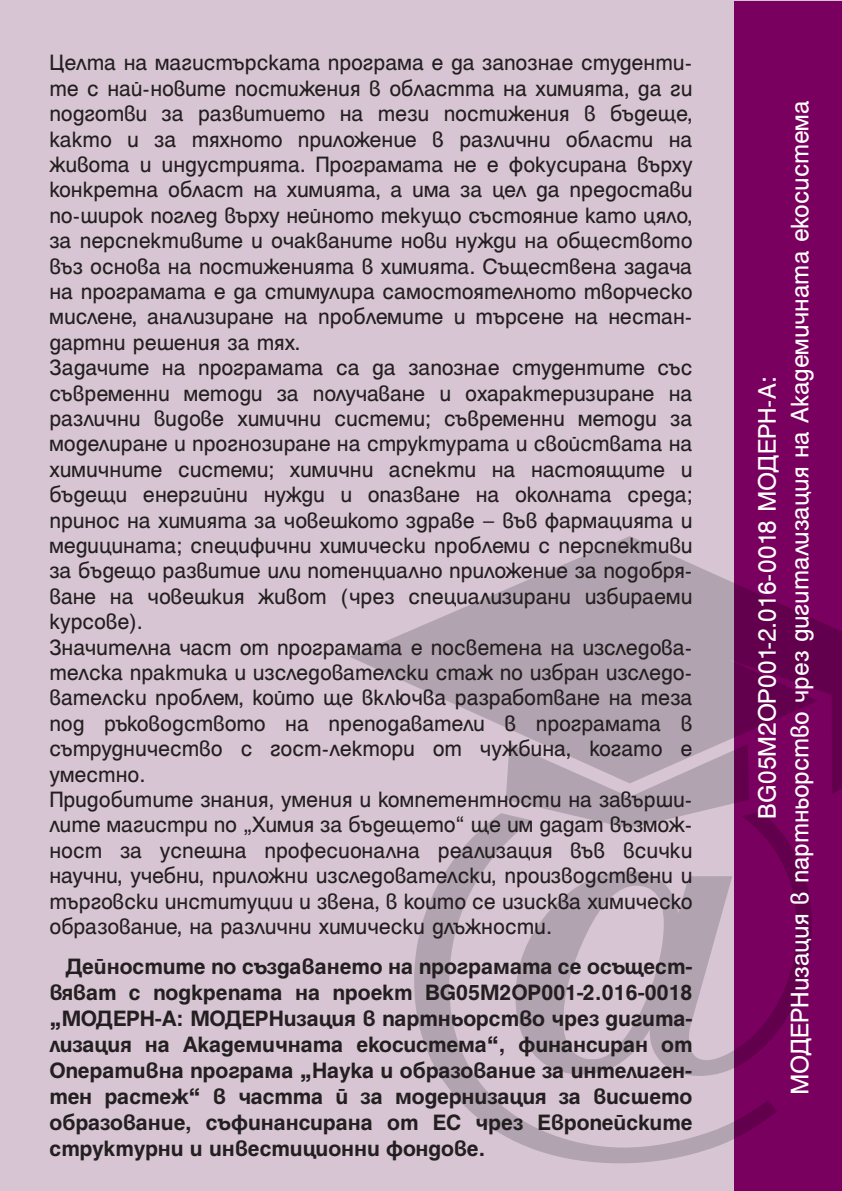
<style>
.page{position:relative;width:842px;height:1191px;background:#d8c5d3}
.page>*{position:absolute;margin:0;border:0;box-sizing:border-box;transform-origin:0 0}
.t1{font:27.4px/33px "Helen Pro";color:#fff;text-align:center}
.t2{font:24px/25.4px "Helen Pro";color:#231f20}
.t3{font:700 24px/26px "Helen Pro";color:#231f20;text-align:justify}
</style>
<div class="page">
<div style="left:734px;top:1px;width:108px;height:1190px;background:#7a005f"></div>
<svg style="left:350px;top:536px;width:492px;height:627px"></svg>
<p class="t2" style="left:49px;top:50px;width:645px">Целта на магистърската програма е да запознае студенти&shy;те с най-новите постижения в областта на химията, да ги подготви за развитието на тези постижения в бъдеще, както и за тяхното приложение в различни области на живота и индустрията. Програмата не е фокусирана върху конкретна област на химията, а има за цел да предостави по-широк поглед върху нейното текущо състояние като цяло, за перспективите и очакваните нови нужди на обществото въз основа на постиженията в химията. Съществена задача на програмата е да стимулира самостоятелното творческо мислене, анализиране на проблемите и търсене на нестан&shy;дартни решения за тях.<br>Задачите на програмата са да запознае студентите със съвременни методи за получаване и охарактеризиране на различни видове химични системи; съвременни методи за моделиране и прогнозиране на структурата и свойствата на химичните системи; химични аспекти на настоящите и бъдещи енергийни нужди и опазване на околната среда; принос на химията за човешкото здраве – във фармацията и медицината; специфични химически проблеми с перспективи за бъдещо развитие или потенциално приложение за подобря&shy;ване на човешкия живот (чрез специализирани избираеми курсове).<br>Значителна част от програмата е посветена на изследова&shy;телска практика и изследователски стаж по избран изследо&shy;вателски проблем, който ще включва разработване на теза под ръководството на преподаватели в програмата в сътрудничество с гост-лектори от чужбина, когато е уместно.<br>Придобитите знания, умения и компетентности на завърши&shy;лите магистри по „Химия за бъдещето“ ще им дадат възмож&shy;ност за успешна професионална реализация във всички научни, учебни, приложни изследователски, производствени и търговски институции и звена, в които се изисква химическо образование, на различни химически длъжности.</p>
<p class="t3" style="left:49px;top:953px;width:645px;text-indent:16px">Дейностите по създаването на програмата се осъщест&shy;вяват с подкрепата на проект BG05M2OP001-2.016-0018 „МОДЕРН-А: МОДЕРНизация в партньорство чрез дигита&shy;лизация на Академичната eкосистема“, финансиран от Оперативна програма „Наука и образование за интелиген&shy;тен растеж“ в частта й за модернизация за висшето образование, съфинансирана от ЕС чрез Европейските структурни и инвестиционни фондове.</p>
<p class="t1" style="left:750px;top:1095px;width:996px;rotate:-90deg">BG05M2OP001-2.016-0018 МОДЕРН-А:<br>МОДЕРНизация в партньорство чрез дигитализация на Академичната eкосистема</p>
</div>
